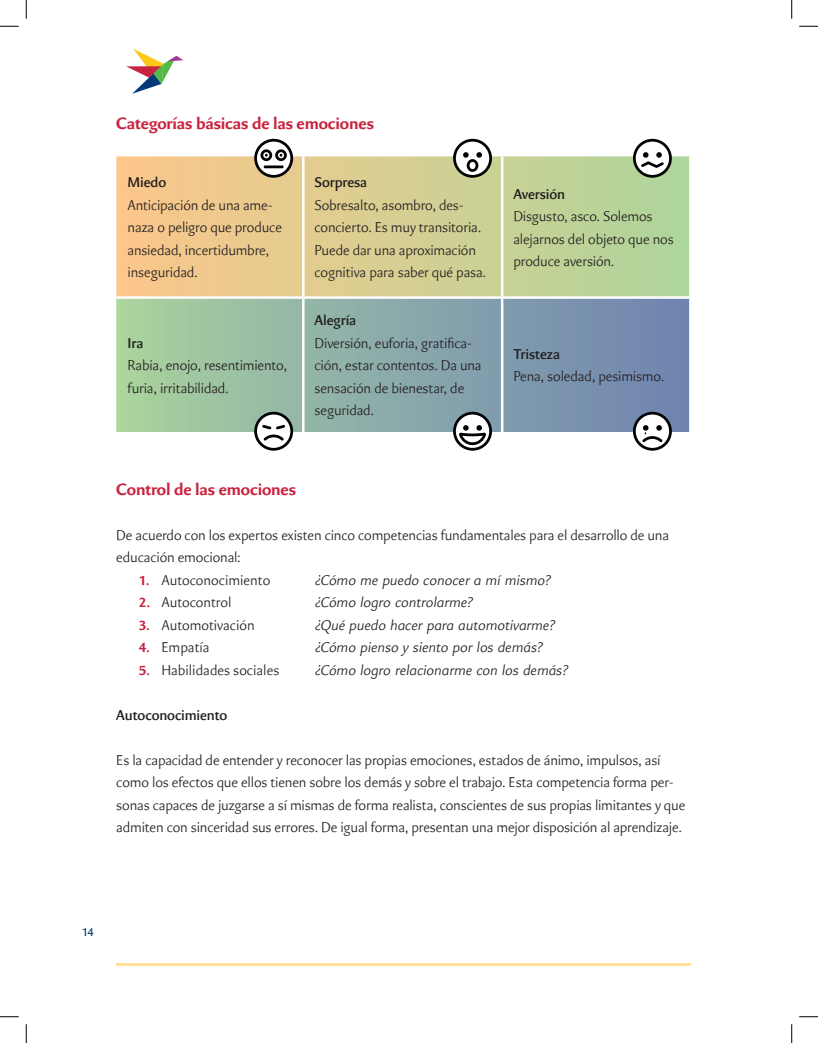
<style>
.page{position:relative;width:818px;height:1043px;background:#fff}
.page>*{position:absolute;margin:0;border:0;box-sizing:border-box;transform-origin:0 0}
.Texto_General{font:700 17.5px "Eva Pro";letter-spacing:-.01em;color:#c9243f}
.Texto_General-2{font:300 15px/22.5px "Eva Pro";letter-spacing:-.01em;color:#231f20}
.t1{font:italic 300 15px "Eva Pro";color:#231f20}
.Texto_General-3{font:600 15px "Eva Pro";letter-spacing:-.01em;color:#231f20}
.t2{font:12.5px "Eva Pro";color:#003976}
.s1{font-weight:700;color:#c9243f}
</style>
<div class="page">
<svg style="left:126px;top:49px;width:57px;height:45px"></svg>
<hr style="left:116px;top:963px;width:574px;height:2px;background:#ffe296">
<svg style="left:116px;top:156px;width:573px;height:140px;background:#d5ce93"></svg>
<svg style="left:116px;top:299px;width:573px;height:133px;background:#8baaa8"></svg>
<hr style="left:302px;top:156px;width:2px;height:140px;background:#fff">
<hr style="left:501px;top:156px;width:2px;height:140px;background:#fff">
<hr style="left:302px;top:299px;width:2px;height:133px;background:#fff">
<hr style="left:501px;top:299px;width:2px;height:133px;background:#fff">
<svg style="left:254px;top:139px;width:39px;height:39px"></svg>
<div style="left:257px;top:142px;width:33px;height:33px;background:#fff;border-radius:50%"></div>
<hr style="left:264px;top:165px;width:19px;height:3px;background:#020304">
<svg style="left:260px;top:149px;width:27px;height:12px"></svg>
<svg style="left:453px;top:139px;width:39px;height:39px"></svg>
<div style="left:456px;top:142px;width:33px;height:33px;background:#fff;border-radius:50%"></div>
<svg style="left:463px;top:152px;width:19px;height:20px"></svg>
<svg style="left:254px;top:412px;width:39px;height:38px"></svg>
<div style="left:257px;top:414px;width:33px;height:34px;background:#fff;border-radius:50%"></div>
<svg style="left:262px;top:425px;width:23px;height:16px"></svg>
<svg style="left:453px;top:412px;width:39px;height:38px"></svg>
<div style="left:456px;top:414px;width:33px;height:34px;background:#fff;border-radius:50%"></div>
<svg style="left:459px;top:425px;width:27px;height:20px"></svg>
<svg style="left:633px;top:412px;width:38px;height:38px"></svg>
<div style="left:635px;top:414px;width:34px;height:34px;background:#fff;border-radius:50%"></div>
<svg style="left:642px;top:425px;width:20px;height:17px"></svg>
<svg style="left:633px;top:139px;width:38px;height:39px"></svg>
<div style="left:635px;top:142px;width:34px;height:33px;background:#fff;border-radius:50%"></div>
<svg style="left:641px;top:152px;width:22px;height:16px"></svg>
<svg style="left:0;top:25px;width:19px;height:2px"></svg>
<svg style="left:799px;top:25px;width:19px;height:2px"></svg>
<svg style="left:0;top:1016px;width:19px;height:1px"></svg>
<svg style="left:799px;top:1016px;width:19px;height:1px"></svg>
<svg style="left:25px;top:0;width:2px;height:19px"></svg>
<svg style="left:25px;top:1024px;width:2px;height:18px"></svg>
<svg style="left:791px;top:0;width:1px;height:19px"></svg>
<svg style="left:791px;top:1024px;width:1px;height:18px"></svg>
<p class="Texto_General" style="left:116px;top:112px;width:259px">Categorías básicas de las emociones</p>
<p class="Texto_General-3" style="left:128px;top:173px;width:40px">Miedo</p>
<p class="Texto_General-2" style="left:128px;top:194px;width:156px">Anticipación de una ame&shy;naza o peligro que produce ansiedad, incertidumbre, inseguridad.</p>
<p class="Texto_General-3" style="left:314px;top:173px;width:54px">Sorpresa</p>
<p class="Texto_General-2" style="left:314px;top:194px;width:173px">Sobresalto, asombro, des&shy;concierto. Es muy transitoria.<br>Puede dar una aproximación cognitiva para saber qué pasa.</p>
<p class="Texto_General-3" style="left:513px;top:184px;width:53px">Aversión</p>
<p class="Texto_General-2" style="left:513px;top:205px;width:162px">Disgusto, asco. Solemos alejarnos del objeto que nos produce aversión.</p>
<p class="Texto_General-3" style="left:128px;top:333px;width:17px">Ira</p>
<p class="Texto_General-2" style="left:128px;top:354px;width:161px">Rabia, enojo, resentimiento, furia, irritabilidad.</p>
<p class="Texto_General-3" style="left:314px;top:311px;width:43px">Alegría</p>
<p class="Texto_General-2" style="left:314px;top:331px;width:169px">Diversión, euforia, gratifica&shy;ción, estar contentos. Da una sensación de bienestar, de seguridad.</p>
<p class="Texto_General-3" style="left:513px;top:344px;width:48px">Tristeza</p>
<p class="Texto_General-2" style="left:513px;top:365px;width:152px">Pena, soledad, pesimismo.</p>
<p class="Texto_General" style="left:116px;top:477px;width:181px">Control de las emociones</p>
<p class="Texto_General-2" style="left:116px;top:523px;width:554px">De acuerdo con los expertos existen cinco competencias fundamentales para el desarrollo de una educación emocional:</p>
<p class="Texto_General-2" style="left:139px;top:568px;width:133px"><span class="s1">1.</span> Autoconocimiento</p>
<p class="t1" style="left:315px;top:570px;width:237px">¿Cómo me puedo conocer a mí mismo?</p>
<p class="Texto_General-2" style="left:139px;top:591px;width:94px"><span class="s1">2.</span> Autocontrol</p>
<p class="t1" style="left:315px;top:593px;width:159px">¿Cómo logro controlarme?</p>
<p class="Texto_General-2" style="left:139px;top:613px;width:117px"><span class="s1">3.</span> Automotivación</p>
<p class="t1" style="left:315px;top:615px;width:241px">¿Qué puedo hacer para automotivarme?</p>
<p class="Texto_General-2" style="left:139px;top:636px;width:72px"><span class="s1">4.</span> Empatía</p>
<p class="t1" style="left:315px;top:638px;width:229px">¿Cómo pienso y siento por los demás?</p>
<p class="Texto_General-2" style="left:139px;top:658px;width:142px"><span class="s1">5.</span> Habilidades sociales</p>
<p class="t1" style="left:315px;top:660px;width:254px">¿Cómo logro relacionarme con los demás?</p>
<p class="Texto_General-3" style="left:116px;top:705px;width:112px">Autoconocimiento</p>
<p class="Texto_General-2" style="left:116px;top:748px;width:570px">Es la capacidad de entender y reconocer las propias emociones, estados de ánimo, impulsos, así como los efectos que ellos tienen sobre los demás y sobre el trabajo. Esta competencia forma per&shy;sonas capaces de juzgarse a sí mismas de forma realista, conscientes de sus propias limitantes y que admiten con sinceridad sus errores. De igual forma, presentan una mejor disposición al aprendizaje.</p>
<p class="t2" style="left:82px;top:923px;width:14px">14</p>
</div>
